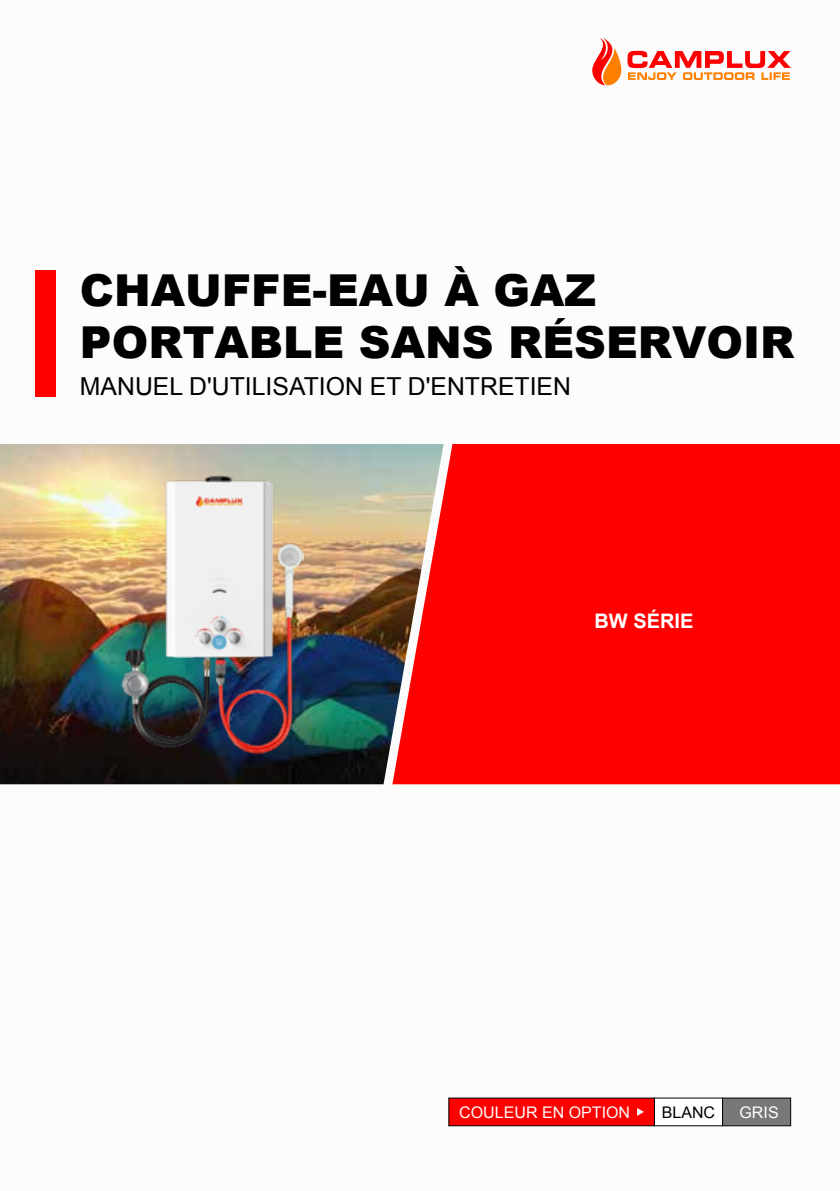
<style>
.page{position:relative;width:840px;height:1191px;background:#fff}
.page>*{position:absolute;margin:0;border:0;box-sizing:border-box;transform-origin:0 0}
.t1{font:900 44px/52.8px "Arial";color:#000}
.t2{font:24.8px "Arial";color:#000}
.t3{font:700 20px "Arial";color:#fff}
.t4{font:16px "Arial";color:#fcfcfc}
.t5{font:16px "Arial";color:#000}
.t6{font:16px "Arial";color:#fff}
</style>
<div class="page">
<img style="left:0;top:444px;width:392px;height:340px">
<div style="left:392px;top:444px;width:447px;height:340px;background:#f00"></div>
<svg style="left:592px;top:37px;width:198px;height:49px"></svg>
<img style="left:120px;top:472px;width:184px;height:284px">
<div style="left:35px;top:270px;width:20px;height:127px;background:#f00"></div>
<div style="left:722px;top:1098px;width:68px;height:27px;background:#787878;border:1px solid #000"></div>
<div style="left:448px;top:1098px;width:206px;height:27px;background:#f00"></div>
<svg style="left:637px;top:1108px;width:6px;height:7px"></svg>
<p class="t1" style="left:80px;top:262px;width:715px">CHAUFFE-EAU À GAZ<br>PORTABLE SANS RÉSERVOIR</p>
<p class="t2" style="left:80px;top:370px;width:492px">MANUEL D'UTILISATION ET D'ENTRETIEN</p>
<p class="t3" style="left:594px;top:608px;width:100px">BW SÉRIE</p>
<p class="t4" style="left:459px;top:1102px;width:172px">COULEUR EN OPTION</p>
<p class="t5" style="left:661px;top:1102px;width:55px">BLANC</p>
<p class="t6" style="left:739px;top:1102px;width:41px">GRIS</p>
</div>
